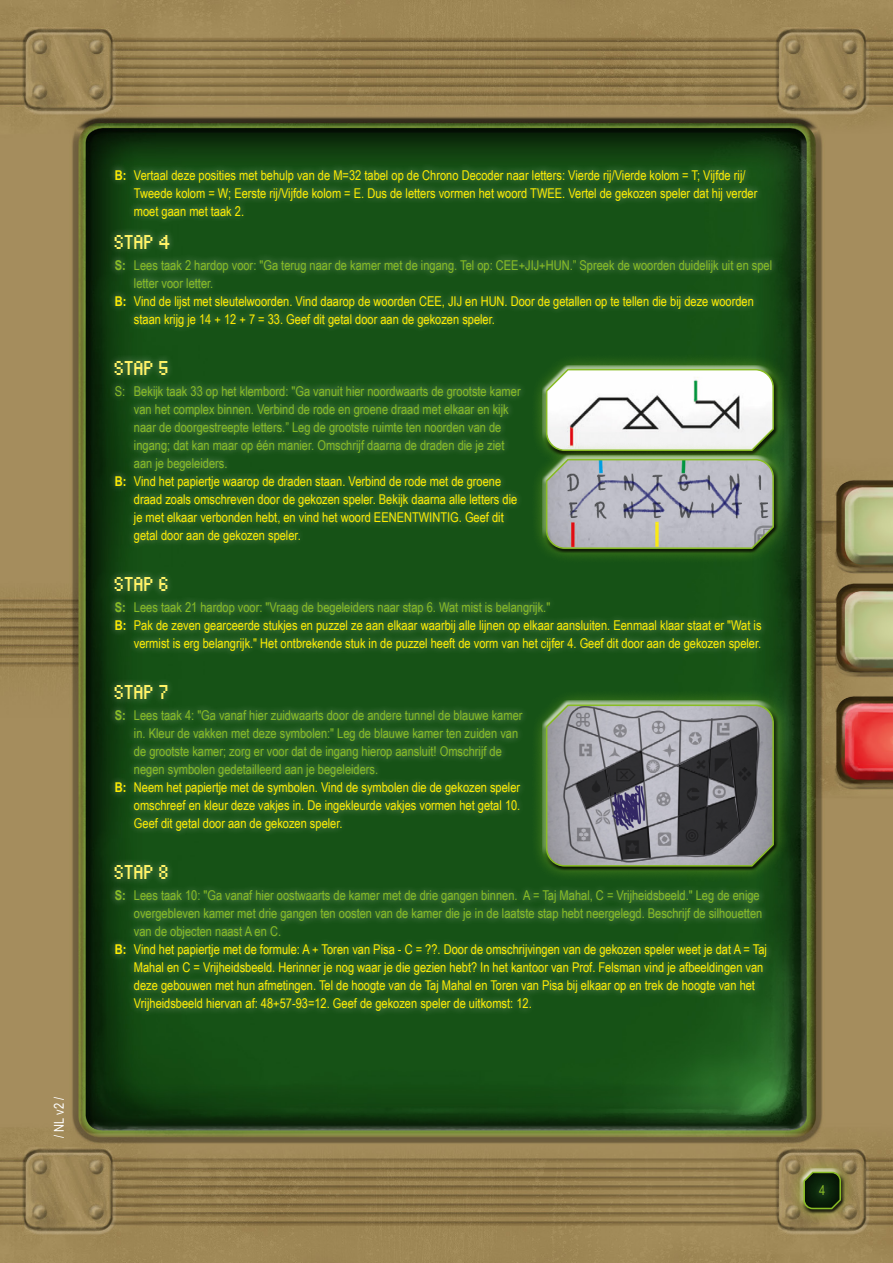
<style>
.page{position:relative;width:893px;height:1263px;background:#fff}
.page>*{position:absolute;margin:0;border:0;box-sizing:border-box;transform-origin:0 0}
.t1{font:18px "Peepo";color:#fff265}
.t2{font:13.5px/18px "Arial Narrow";color:#ffed00}
.t3{font:13.5px "Arial Narrow";color:#89bd24}
.t4{font:13.5px "Arial Narrow";color:#fff}
.s1{font-weight:700}
</style>
<div class="page">
<img style="left:0;top:0;width:893px;height:1263px">
<div style="left:787px;top:1155px;width:70px;height:71px;background:#89bd24;opacity:.75"></div>
<div style="left:801px;top:1174px;width:45px;height:40px;background:#000;opacity:.75"></div>
<svg style="left:791px;top:1162px;width:62px;height:48px"></svg>
<svg style="left:803px;top:1170px;width:39px;height:40px;background:#2e431a"></svg>
<div style="left:107px;top:162px;width:672px;height:856px;background:#fff;opacity:.45"></div>
<div style="left:530px;top:352px;width:260px;height:115px;background:#89bd24;opacity:.75"></div>
<svg style="left:532px;top:358px;width:255px;height:84px;background:#2a601f"></svg>
<div style="left:530px;top:442px;width:260px;height:124px;background:#89bd24;opacity:.75"></div>
<div style="left:545px;top:465px;width:233px;height:88px;background:#000;opacity:.75"></div>
<svg style="left:532px;top:448px;width:255px;height:102px;background:#245a1c"></svg>
<svg style="left:545px;top:367px;width:230px;height:183px"></svg>
<div style="left:530px;top:688px;width:260px;height:195px;background:#89bd24;opacity:.75"></div>
<div style="left:545px;top:710px;width:233px;height:161px;background:#000;opacity:.75"></div>
<svg style="left:532px;top:693px;width:255px;height:174px;background:#2c6021"></svg>
<svg style="left:545px;top:703px;width:230px;height:164px;background:#7e8181"></svg>
<p class="t4" style="left:49px;top:1138px;width:42px;rotate:-90deg">/ NL v2 /</p>
<p class="t2" style="left:134px;top:166px;width:625px;text-indent:-19px"><span class="s1">B:</span> Vertaal deze posities met behulp van de M=32 tabel op de Chrono Decoder naar letters: Vierde rij/Vierde kolom = T; Vijfde rij/<br>Tweede kolom = W; Eerste rij/Vijfde kolom = E. Dus de letters vormen het woord TWEE. Vertel de gekozen speler dat hij verder moet gaan met taak 2.</p>
<h1 class="t1" style="left:115px;top:227px;width:58px">STAP 4</h1>
<p class="t3" style="left:115px;top:255px;width:659px"><span class="s1">S:</span> Lees taak 2 hardop voor: "Ga terug naar de kamer met de ingang. Tel op: CEE+JIJ+HUN.” Spreek de woorden duidelijk uit en spel</p>
<p class="t3" style="left:134px;top:273px;width:81px">letter voor letter.</p>
<p class="t2" style="left:115px;top:292px;width:641px"><span class="s1">B:</span> Vind de lijst met sleutelwoorden. Vind daarop de woorden CEE, JIJ en HUN. Door de getallen op te tellen die bij deze woorden</p>
<p class="t2" style="left:134px;top:310px;width:363px">staan krijg je 14 + 12 + 7 = 33. Geef dit getal door aan de gekozen speler.</p>
<h1 class="t1" style="left:115px;top:353px;width:56px">STAP 5</h1>
<p class="t3" style="left:115px;top:381px;width:407px">S: Bekijk taak 33 op het klembord: "Ga vanuit hier noordwaarts de grootste kamer</p>
<p class="t3" style="left:134px;top:399px;width:376px">van het complex binnen. Verbind de rode en groene draad met elkaar en kijk</p>
<p class="t3" style="left:134px;top:417px;width:369px">naar de doorgestreepte letters.” Leg de grootste ruimte ten noorden van de</p>
<p class="t3" style="left:134px;top:435px;width:372px">ingang; dat kan maar op één manier. Omschrijf daarna de draden die je ziet</p>
<p class="t3" style="left:134px;top:453px;width:95px">aan je begeleiders.</p>
<p class="t2" style="left:115px;top:472px;width:388px"><span class="s1">B:</span> Vind het papiertje waarop de draden staan. Verbind de rode met de groene</p>
<p class="t2" style="left:134px;top:490px;width:385px">draad zoals omschreven door de gekozen speler. Bekijk daarna alle letters die</p>
<p class="t2" style="left:134px;top:508px;width:371px">je met elkaar verbonden hebt, en vind het woord EENENTWINTIG. Geef dit</p>
<p class="t2" style="left:134px;top:526px;width:168px">getal door aan de gekozen speler.</p>
<h1 class="t1" style="left:115px;top:569px;width:56px">STAP 6</h1>
<p class="t3" style="left:115px;top:597px;width:437px"><span class="s1">S:</span> Lees taak 21 hardop voor: "Vraag de begeleiders naar stap 6. Wat mist is belangrijk."</p>
<p class="t2" style="left:115px;top:616px;width:648px"><span class="s1">B:</span> Pak de zeven gearceerde stukjes en puzzel ze aan elkaar waarbij alle lijnen op elkaar aansluiten. Eenmaal klaar staat er "Wat is</p>
<p class="t2" style="left:134px;top:634px;width:629px">vermist is erg belangrijk." Het ontbrekende stuk in de puzzel heeft de vorm van het cijfer 4. Geef dit door aan de gekozen speler.</p>
<h1 class="t1" style="left:115px;top:677px;width:56px">STAP 7</h1>
<p class="t3" style="left:115px;top:705px;width:409px"><span class="s1">S:</span> Lees taak 4: "Ga vanaf hier zuidwaarts door de andere tunnel de blauwe kamer</p>
<p class="t3" style="left:134px;top:723px;width:386px">in. Kleur de vakken met deze symbolen:" Leg de blauwe kamer ten zuiden van</p>
<p class="t3" style="left:134px;top:741px;width:369px">de grootste kamer; zorg er voor dat de ingang hierop aansluit! Omschrijf de</p>
<p class="t3" style="left:134px;top:759px;width:246px">negen symbolen gedetailleerd aan je begeleiders.</p>
<p class="t2" style="left:115px;top:778px;width:407px"><span class="s1">B:</span> Neem het papiertje met de symbolen. Vind de symbolen die de gekozen speler</p>
<p class="t2" style="left:134px;top:796px;width:388px">omschreef en kleur deze vakjes in. De ingekleurde vakjes vormen het getal 10.</p>
<p class="t2" style="left:134px;top:814px;width:210px">Geef dit getal door aan de gekozen speler.</p>
<h1 class="t1" style="left:115px;top:857px;width:56px">STAP 8</h1>
<p class="t3" style="left:115px;top:885px;width:646px"><span class="s1">S:</span> Lees taak 10: "Ga vanaf hier oostwaarts de kamer met de drie gangen binnen. A = Taj Mahal, C = Vrijheidsbeeld." Leg de enige</p>
<p class="t3" style="left:134px;top:903px;width:630px">overgebleven kamer met drie gangen ten oosten van de kamer die je in de laatste stap hebt neergelegd. Beschrijf de silhouetten</p>
<p class="t3" style="left:134px;top:921px;width:149px">van de objecten naast A en C.</p>
<p class="t2" style="left:115px;top:940px;width:654px"><span class="s1">B:</span> Vind het papiertje met de formule: A + Toren van Pisa - C = ??. Door de omschrijvingen van de gekozen speler weet je dat A = Taj</p>
<p class="t2" style="left:134px;top:958px;width:631px">Mahal en C = Vrijheidsbeeld. Herinner je nog waar je die gezien hebt? In het kantoor van Prof. Felsman vind je afbeeldingen van</p>
<p class="t2" style="left:134px;top:976px;width:623px">deze gebouwen met hun afmetingen. Tel de hoogte van de Taj Mahal en Toren van Pisa bij elkaar op en trek de hoogte van het</p>
<p class="t2" style="left:134px;top:994px;width:399px">Vrijheidsbeeld hiervan af: 48+57-93=12. Geef de gekozen speler de uitkomst: 12.</p>
<p class="t3" style="left:819px;top:1181px;width:8px">4</p>
</div>
